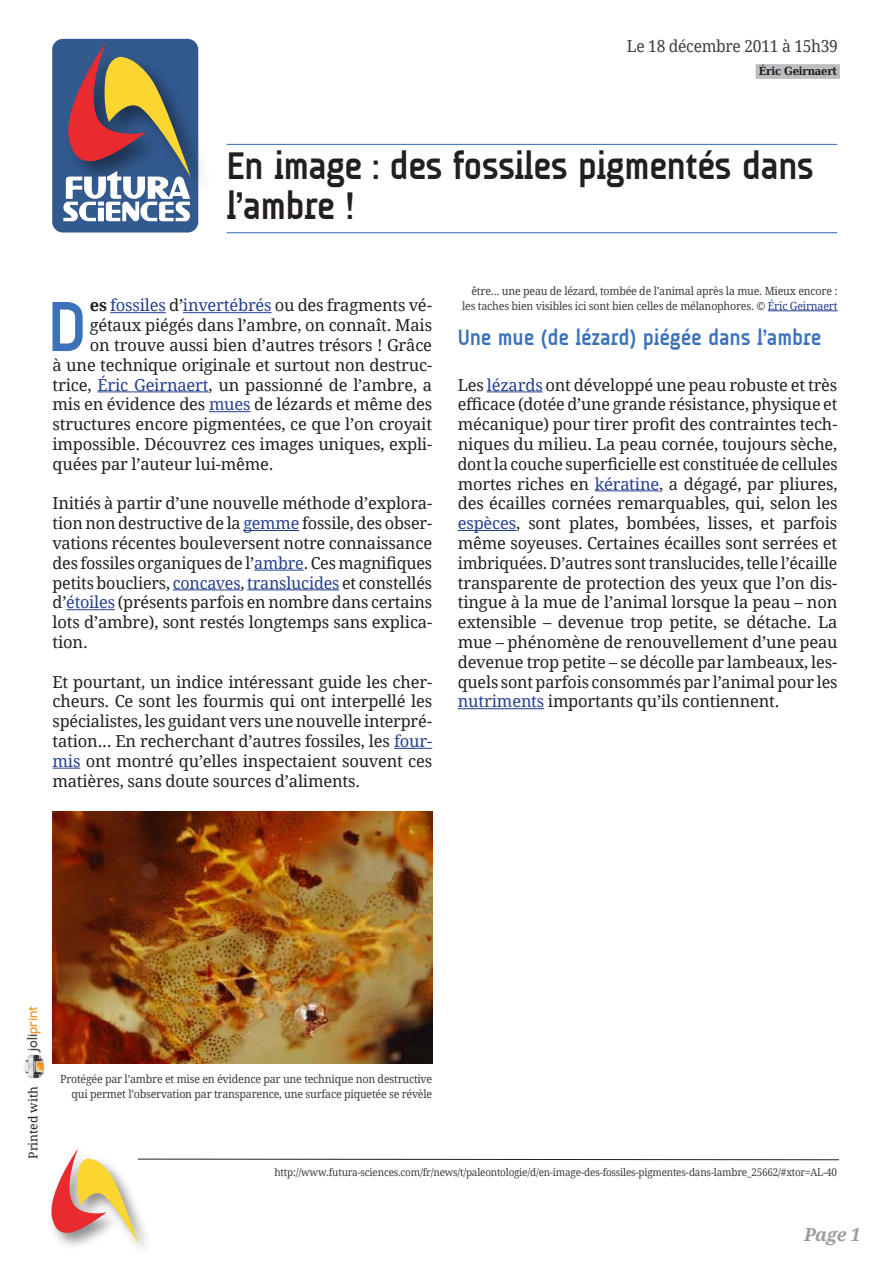
<style>
.page{position:relative;width:893px;height:1263px;background:#fff}
.page>*{position:absolute;margin:0;border:0;box-sizing:border-box;transform-origin:0 0}
.t1{font:700 71.7px "A Udimat";color:#3c72b9}
.t2{font:700 39px/40.5px "A Udimat";letter-spacing:-.02em;color:#231f20}
.t3{font:700 22.5px "A Udimat";letter-spacing:-.005em;color:#3c72b9}
.t4{font:italic 700 18px "Droid Serif";color:#9d9a9b}
.t5{font:16.5px/19.8px "Droid Serif";letter-spacing:-.01em;color:#231f20;text-align:justify}
.t6{font:16.5px "Droid Serif";letter-spacing:-.01em;color:#253f8e}
.t7{font:16.5px "Droid Serif";letter-spacing:-.02em;color:#3c3e40;scale:.95 1}
.t8{font:700 13.65px "Candela";color:#f49c30}
.t9{font:12.15px "Droid Serif";color:#231f20}
.t10{font:11.25px/15px "Droid Serif";letter-spacing:-.02em;color:#3c3e40;text-align:right;scale:.95 1}
.t11{font:700 11.25px "DejaVu Serif Condensed";letter-spacing:-.02em;color:#231f20}
.t12{font:10.5px "Droid Serif";letter-spacing:-.02em;color:#3c3e40;scale:.95 1}
.s1{font-weight:700;color:#231f20}
.s2{color:#231f20}
.s3{color:#253f8e}
.s4{color:#464943}
</style>
<div class="page">
<img style="left:23px;top:1054px;width:21px;height:25px">
<div style="left:52px;top:39px;width:146px;height:193px;background:#335a8f;border-radius:11px"></div>
<img style="left:57px;top:38px;width:145px;height:169px">
<svg style="left:62px;top:42px;width:129px;height:179px"></svg>
<hr style="left:227px;top:144px;width:610px;height:1px;background:#3c72b9">
<hr style="left:227px;top:232px;width:610px;height:1px;background:#3c72b9">
<hr style="left:110px;top:312px;width:56px;height:1px;background:#253f8e">
<hr style="left:183px;top:312px;width:89px;height:1px;background:#253f8e">
<hr style="left:97px;top:391px;width:112px;height:1px;background:#253f8e">
<hr style="left:209px;top:411px;width:42px;height:1px;background:#253f8e">
<hr style="left:243px;top:530px;width:56px;height:1px;background:#253f8e">
<hr style="left:254px;top:570px;width:50px;height:1px;background:#253f8e">
<hr style="left:173px;top:589px;width:68px;height:1px;background:#253f8e">
<hr style="left:247px;top:589px;width:92px;height:1px;background:#253f8e">
<hr style="left:66px;top:609px;width:49px;height:1px;background:#253f8e">
<hr style="left:394px;top:748px;width:38px;height:1px;background:#253f8e">
<svg style="left:52px;top:768px;width:28px;height:1px"></svg>
<img style="left:52px;top:812px;width:380px;height:252px">
<hr style="left:768px;top:311px;width:69px;height:1px;background:#253f8e">
<hr style="left:487px;top:391px;width:56px;height:1px;background:#253f8e">
<hr style="left:595px;top:490px;width:64px;height:1px;background:#253f8e">
<hr style="left:458px;top:530px;width:58px;height:1px;background:#253f8e">
<hr style="left:458px;top:708px;width:86px;height:1px;background:#253f8e">
<svg style="left:51px;top:1148px;width:788px;height:96px"></svg>
<div style="left:756px;top:64px;width:84px;height:15px;background:#bcbdc0"></div>
<p class="t7" style="left:627px;top:36px;width:224px">Le 18 décembre 2011 à 15h39</p>
<p class="t11" style="left:759px;top:61px;width:80px">Éric Geirnaert</p>
<h2 class="t2" style="left:227px;top:145px;width:589px">En image : des fossiles pigmentés dans l’ambre !</h2>
<h1 class="t1" style="left:47px;top:286px;width:40px">D</h1>
<p class="t6" style="left:90px;top:295px;width:344px"><span class="s1">es</span> fossiles <span class="s2">d’</span>invertébrés <span class="s2">ou des fragments vé-</span></p>
<p class="t5" style="left:90px;top:316px;width:344px">gétaux piégés dans l’ambre, on connaît. Mais</p>
<p class="t5" style="left:90px;top:335px;width:344px">on trouve aussi bien d’autres trésors ! Grâce</p>
<p class="t5" style="left:52px;top:355px;width:381px">à une technique originale et surtout non destruc-</p>
<p class="t5" style="left:52px;top:375px;width:381px">trice, <span class="s3">Éric Geirnaert</span>, un passionné de l’ambre, a</p>
<p class="t5" style="left:52px;top:395px;width:381px">mis en évidence des <span class="s3">mues</span> de lézards et même des</p>
<p class="t5" style="left:52px;top:415px;width:381px">structures encore pigmentées, ce que l’on croyait</p>
<p class="t5" style="left:52px;top:434px;width:381px">impossible. Découvrez ces images uniques, expli-</p>
<p class="t5" style="left:52px;top:454px;width:223px">quées par l’auteur lui-même.</p>
<p class="t5" style="left:52px;top:494px;width:381px">Initiés à partir d’une nouvelle méthode d’explora&shy;tion non destructive de la <span class="s3">gemme</span> fossile, des obser&shy;vations récentes bouleversent notre connaissance des fossiles organiques de l’<span class="s3">ambre</span>. Ces magnifiques petits boucliers, <span class="s3">concaves</span>, <span class="s3">translucides</span> et constellés d’<span class="s3">étoiles</span> (présents parfois en nombre dans certains lots d’ambre), sont restés longtemps sans explica&shy;tion.</p>
<p class="t5" style="left:52px;top:672px;width:381px">Et pourtant, un indice intéressant guide les cher&shy;cheurs. Ce sont les fourmis qui ont interpellé les spécialistes, les guidant vers une nouvelle interpré&shy;tation... En recherchant d’autres fossiles, les <span class="s3">four&shy;mis</span> ont montré qu’elles inspectaient souvent ces matières, sans doute sources d’aliments.</p>
<p class="t10" style="left:462px;top:284px;width:397px">être... une peau de lézard, tombée de l’animal après la mue. Mieux encore : les taches bien visibles ici sont bien celles de mélanophores. © <span class="s3">Éric Geirnaert</span></p>
<h3 class="t3" style="left:458px;top:325px;width:365px">Une mue (de lézard) piégée dans l’ambre</h3>
<p class="t5" style="left:458px;top:375px;width:381px">Les <span class="s3">lézards</span> ont développé une peau robuste et très efficace (dotée d’une grande résistance, physique et mécanique) pour tirer profit des contraintes tech&shy;niques du milieu. La peau cornée, toujours sèche, dont la couche superficielle est constituée de cellules mortes riches en <span class="s3">kératine</span>, a dégagé, par pliures, des écailles cornées remarquables, qui, selon les <span class="s3">espèces</span>, sont plates, bombées, lisses, et parfois même soyeuses. Certaines écailles sont serrées et imbriquées. D’autres sont translucides, telle l’écaille transparente de protection des yeux que l’on dis&shy;tingue à la mue de l’animal lorsque la peau – non extensible – devenue trop petite, se détache. La mue – phénomène de renouvellement d’une peau devenue trop petite – se décolle par lambeaux, les&shy;quels sont parfois consommés par l’animal pour les <span class="s3">nutriments</span> importants qu’ils contiennent.</p>
<p class="t8" style="left:24px;top:1051px;width:46px;rotate:-90deg"><span class="s4">joli</span>print</p>
<p class="t9" style="left:26px;top:1159px;width:74px;rotate:-90deg">Printed with</p>
<p class="t10" style="left:60px;top:1072px;width:393px">Protégée par l’ambre et mise en évidence par une technique non destructive qui permet l’observation par transparence, une surface piquetée se révèle</p>
<p class="t12" style="left:274px;top:1165px;width:594px">http://www.futura-sciences.com/fr/news/t/paleontologie/d/en-image-des-fossiles-pigmentes-dans-lambre_25662/#xtor=AL-40</p>
<p class="t4" style="left:804px;top:1223px;width:58px">Page 1</p>
</div>
